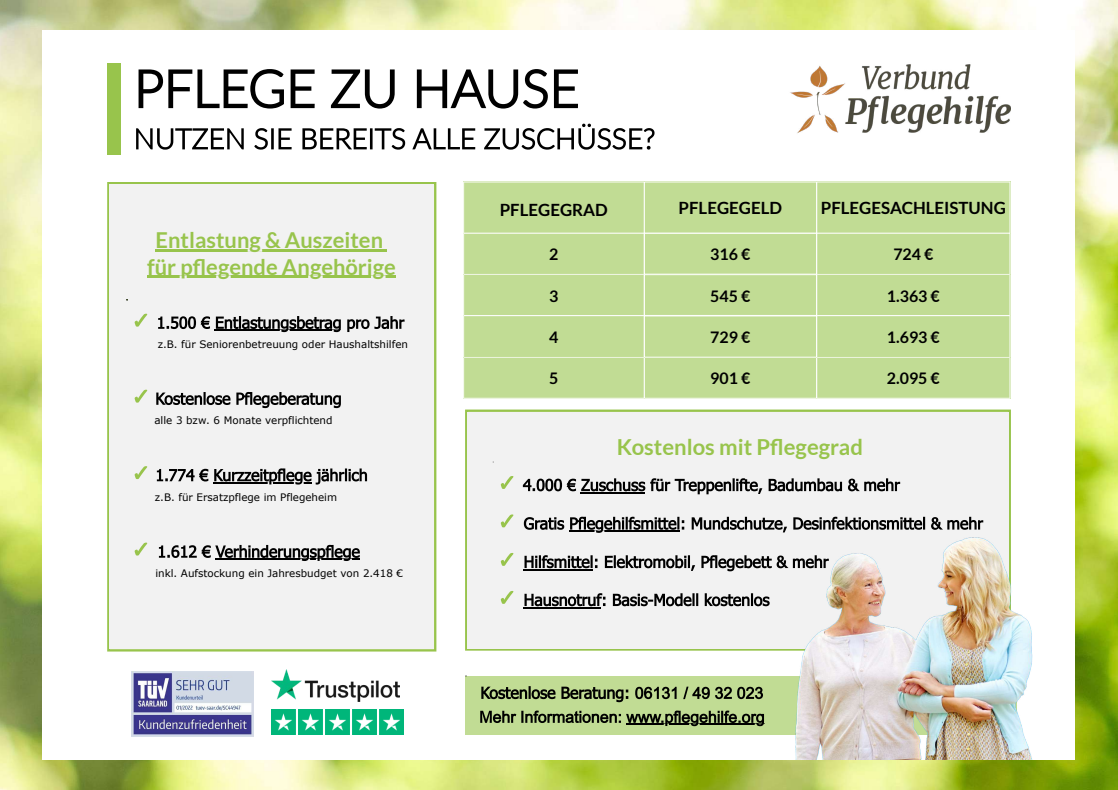
<style>
.page{position:relative;width:1118px;height:790px;background:#fff}
.page>*{position:absolute;margin:0;border:0;box-sizing:border-box;transform-origin:0 0}
.t1{font:700 22px "Lato";color:#98c44c}
.t2{font:700 21.94px/26.3px "Lato";color:#98c44c;text-align:center}
.t3{font:700 16.88px "Lato";color:#000}
.t4{font:700 15.94px "Lato";color:#000}
.t5{font:10.31px "Verdana";color:#000}
</style>
<div class="page">
<img style="left:0;top:0;width:1118px;height:789px">
<div style="left:43px;top:30px;width:1032px;height:729px;background:#fff"></div>
<div style="left:465px;top:409px;width:546px;height:241px;border:2px solid #98c44c"></div>
<div style="left:467px;top:412px;width:541px;height:236px;background:#f2f2f2"></div>
<div style="left:107px;top:182px;width:329px;height:469px;border:2px solid #98c44c"></div>
<div style="left:109px;top:184px;width:325px;height:465px;background:#f2f2f2"></div>
<svg style="left:138px;top:69px;width:440px;height:39px"></svg>
<svg style="left:136px;top:124px;width:518px;height:26px"></svg>
<div style="left:107px;top:63px;width:13px;height:91px;background:#98c44c"></div>
<img style="left:790px;top:64px;width:220px;height:69px">
<hr style="left:156px;top:249px;width:231px;height:2px;background:#98c44c">
<hr style="left:147px;top:275px;width:249px;height:3px;background:#98c44c">
<svg style="left:135px;top:313px;width:12px;height:13px"></svg>
<svg style="left:158px;top:316px;width:52px;height:13px"></svg>
<hr style="left:215px;top:330px;width:126px;height:1px;background:#000">
<svg style="left:216px;top:316px;width:125px;height:16px"></svg>
<svg style="left:347px;top:316px;width:57px;height:16px"></svg>
<svg style="left:135px;top:389px;width:12px;height:13px"></svg>
<svg style="left:156px;top:392px;width:185px;height:16px"></svg>
<svg style="left:135px;top:466px;width:12px;height:13px"></svg>
<svg style="left:157px;top:468px;width:51px;height:13px"></svg>
<hr style="left:213px;top:482px;width:98px;height:1px;background:#000">
<svg style="left:214px;top:468px;width:153px;height:16px"></svg>
<svg style="left:135px;top:542px;width:12px;height:13px"></svg>
<svg style="left:159px;top:544px;width:201px;height:17px"></svg>
<div style="left:463px;top:181px;width:547px;height:217px;background:#c1dc94"></div>
<svg style="left:501px;top:476px;width:12px;height:13px"></svg>
<svg style="left:523px;top:478px;width:377px;height:16px"></svg>
<svg style="left:501px;top:514px;width:12px;height:13px"></svg>
<svg style="left:524px;top:517px;width:40px;height:12px"></svg>
<hr style="left:569px;top:530px;width:111px;height:2px;background:#000">
<svg style="left:570px;top:516px;width:115px;height:17px"></svg>
<svg style="left:501px;top:553px;width:12px;height:12px"></svg>
<hr style="left:523px;top:569px;width:70px;height:1px;background:#000">
<svg style="left:524px;top:555px;width:162px;height:16px"></svg>
<svg style="left:501px;top:591px;width:12px;height:12px"></svg>
<hr style="left:523px;top:607px;width:78px;height:1px;background:#000">
<svg style="left:524px;top:593px;width:162px;height:13px"></svg>
<div style="left:465px;top:675px;width:552px;height:59px;background:#c1dc94"></div>
<svg style="left:481px;top:686px;width:147px;height:16px"></svg>
<svg style="left:635px;top:686px;width:51px;height:13px"></svg>
<svg style="left:480px;top:710px;width:206px;height:16px"></svg>
<img style="left:131px;top:671px;width:123px;height:65px">
<img style="left:271px;top:669px;width:128px;height:32px">
<img style="left:271px;top:709px;width:132px;height:25px">
<img style="left:686px;top:489px;width:406px;height:270px">
<h2 class="t2" style="left:147px;top:226px;width:250px">Entlastung &amp; Auszeiten für pflegende Angehörige</h2>
<p class="t5" style="left:158px;top:337px;width:252px">z.B. für Seniorenbetreuung oder Haushaltshilfen</p>
<p class="t5" style="left:154px;top:413px;width:180px">alle 3 bzw. 6 Monate verpflichtend</p>
<p class="t5" style="left:155px;top:490px;width:184px">z.B. für Ersatzpflege im Pflegeheim</p>
<p class="t5" style="left:155px;top:566px;width:249px">inkl. Aufstockung ein Jahresbudget von 2.418 €</p>
<h3 class="t3" style="left:500px;top:199px;width:110px">PFLEGEGRAD</h3>
<h3 class="t3" style="left:678px;top:197px;width:105px">PFLEGEGELD</h3>
<h3 class="t3" style="left:820px;top:197px;width:186px">PFLEGESACHLEISTUNG</h3>
<h3 class="t4" style="left:549px;top:244px;width:11px">2</h3>
<h3 class="t4" style="left:710px;top:244px;width:42px">316 €</h3>
<h3 class="t4" style="left:893px;top:244px;width:42px">724 €</h3>
<h3 class="t4" style="left:549px;top:286px;width:11px">3</h3>
<h3 class="t4" style="left:710px;top:286px;width:42px">545 €</h3>
<h3 class="t4" style="left:887px;top:286px;width:54px">1.363 €</h3>
<h3 class="t4" style="left:549px;top:327px;width:11px">4</h3>
<h3 class="t4" style="left:710px;top:327px;width:42px">729 €</h3>
<h3 class="t4" style="left:887px;top:327px;width:54px">1.693 €</h3>
<h3 class="t4" style="left:549px;top:368px;width:11px">5</h3>
<h3 class="t4" style="left:710px;top:368px;width:42px">901 €</h3>
<h3 class="t4" style="left:887px;top:368px;width:54px">2.095 €</h3>
<h1 class="t1" style="left:617px;top:433px;width:248px">Kostenlos mit Pfl egegrad</h1>
</div>
